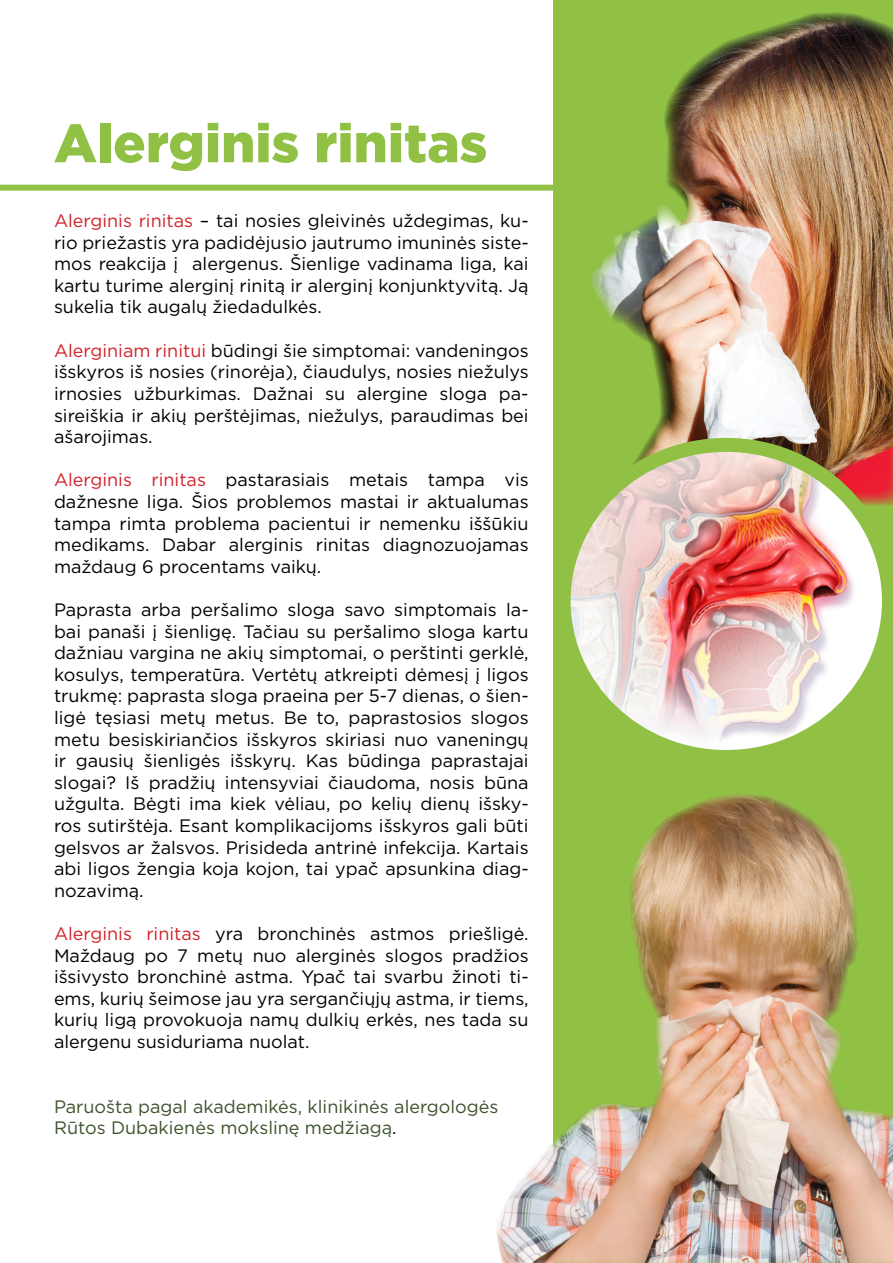
<style>
.page{position:relative;width:893px;height:1263px;background:#fff}
.page>*{position:absolute;margin:0;border:0;box-sizing:border-box;transform-origin:0 0}
.t1{font:900 54px "Gotham";color:#90c044}
.t2{font:18px/21.6px "Gotham";color:#000;text-align:justify}
.t3{font:18px/21.6px "Gotham";color:#3d522c}
.s1{color:#d2232a}
.s2{color:#000}
</style>
<div class="page">
<div style="left:0;top:185px;width:893px;height:6px;background:#90c044"></div>
<div style="left:553px;top:1px;width:339px;height:1262px;background:#90c044"></div>
<img style="left:590px;top:0;width:303px;height:438px">
<img style="left:570px;top:438px;width:323px;height:300px">
<img style="left:496px;top:738px;width:397px;height:525px">
<h1 class="t1" style="left:54px;top:106px;width:435px">Alerginis rinitas</h1>
<p class="t2" style="left:54px;top:210px;width:476px"><span class="s1">Alerginis rinitas</span> – tai nosies gleivinės uždegimas, ku&shy;rio priežastis yra padidėjusio jautrumo imuninės siste&shy;mos reakcija į alergenus. Šienlige vadinama liga, kai kartu turime alerginį rinitą ir alerginį konjunktyvitą. Ją sukelia tik augalų žiedadulkės.</p>
<p class="t2" style="left:54px;top:339px;width:476px"><span class="s1">Alerginiam rinitui</span> būdingi šie simptomai: vandeningos išskyros iš nosies (rinorėja), čiaudulys, nosies niežulys irnosies užburkimas. Dažnai su alergine sloga pa&shy;sireiškia ir akių perštėjimas, niežulys, paraudimas bei ašarojimas.</p>
<p class="t2" style="left:54px;top:469px;width:476px"><span class="s1">Alerginis rinitas</span> pastarasiais metais tampa vis dažnesne liga. Šios problemos mastai ir aktualumas tampa rimta problema pacientui ir nemenku iššūkiu medikams. Dabar alerginis rinitas diagnozuojamas maždaug 6 procentams vaikų.</p>
<p class="t2" style="left:54px;top:598px;width:476px">Paprasta arba peršalimo sloga savo simptomais la&shy;bai panaši į šienligę. Tačiau su peršalimo sloga kartu dažniau vargina ne akių simptomai, o perštinti gerklė, kosulys, temperatūra. Vertėtų atkreipti dėmesį į ligos trukmę: paprasta sloga praeina per 5-7 dienas, o šien&shy;ligė tęsiasi metų metus. Be to, paprastosios slogos metu besiskiriančios išskyros skiriasi nuo vaneningų ir gausių šienligės išskyrų. Kas būdinga paprastajai slogai? Iš pradžių intensyviai čiaudoma, nosis būna užgulta. Bėgti ima kiek vėliau, po kelių dienų išsky&shy;ros sutirštėja. Esant komplikacijoms išskyros gali būti gelsvos ar žalsvos. Prisideda antrinė infekcija. Kartais abi ligos žengia koja kojon, tai ypač apsunkina diag&shy;nozavimą.</p>
<p class="t2" style="left:54px;top:922px;width:476px"><span class="s1">Alerginis rinitas</span> yra bronchinės astmos priešligė.<br>Maždaug po 7 metų nuo alerginės slogos pradžios išsivysto bronchinė astma. Ypač tai svarbu žinoti ti&shy;ems, kurių šeimose jau yra sergančiųjų astma, ir tiems, kurių ligą provokuoja namų dulkių erkės, nes tada su alergenu susiduriama nuolat.</p>
<p class="t3" style="left:54px;top:1095px;width:446px">Paruošta pagal akademikės, klinikinės alergologės<br>Rūtos Dubakienės mokslinę medžiagą<span class="s2">.</span></p>
</div>
